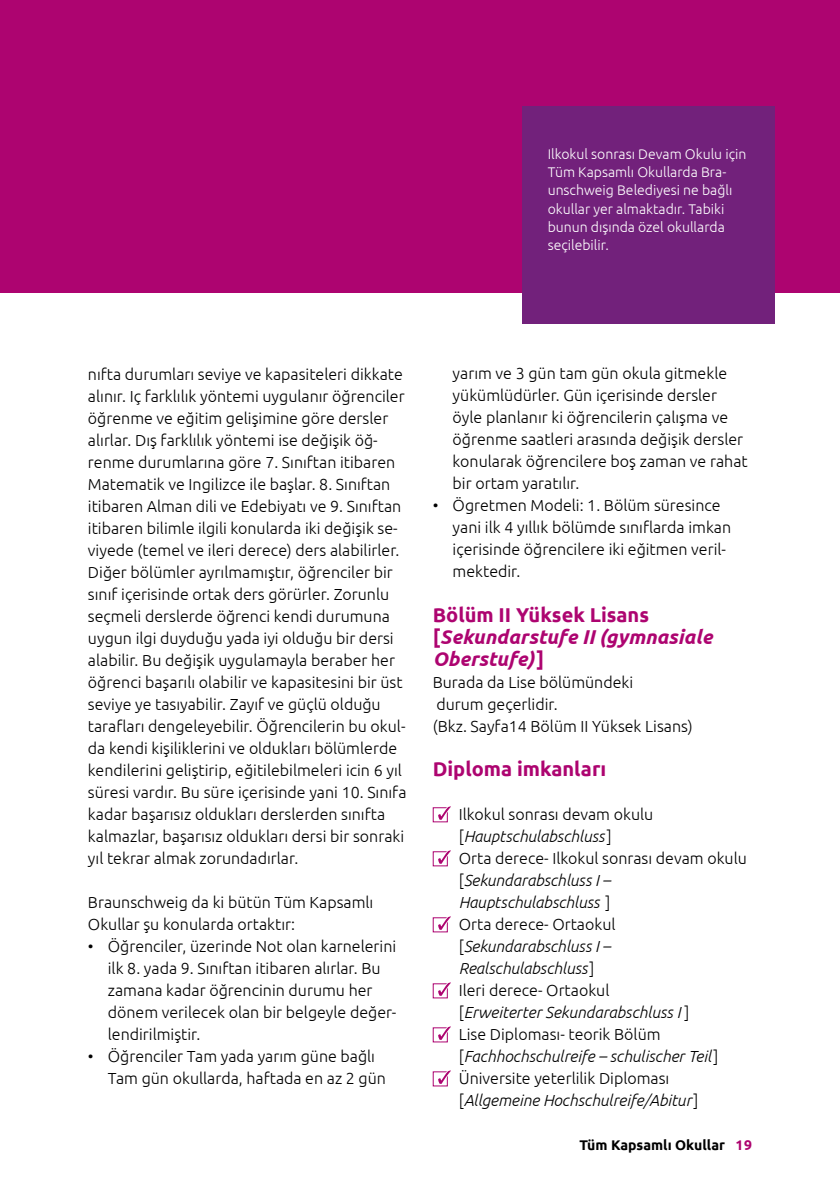
<style>
.page{position:relative;width:840px;height:1191px;background:#fff}
.page>*{position:absolute;margin:0;border:0;box-sizing:border-box;transform-origin:0 0}
.Headline_10pt{font:italic 700 20px/22px "Ubuntu";color:#ad0470}
.Headline_10pt-2{font:700 20px "Ubuntu";color:#ad0470}
.Copytext{font:300 16px/22px "Ubuntu";color:#000}
.Copytext_Aufzählung{font:300 16px/22px "Ubuntu";color:#000}
.Copytext-2{font:italic 300 16px/22px "Ubuntu";color:#000}
.Infotext{font:300 14px/18px "Ubuntu";color:#fff}
.t1{font:700 14px "Ubuntu";color:#000}
.s1{font-style:normal}
.s2{color:#ad0470}
</style>
<div class="page">
<div style="left:0;top:0;width:839px;height:292px;background:#ad0470"></div>
<svg style="left:438px;top:806px;width:12px;height:15px"></svg>
<svg style="left:438px;top:850px;width:12px;height:15px"></svg>
<svg style="left:438px;top:916px;width:12px;height:15px"></svg>
<svg style="left:438px;top:982px;width:12px;height:15px"></svg>
<svg style="left:438px;top:1026px;width:12px;height:15px"></svg>
<svg style="left:438px;top:1070px;width:12px;height:15px"></svg>
<div style="left:522px;top:106px;width:252px;height:218px;background:#72217b"></div>
<p class="Infotext" style="left:547px;top:145px;width:200px">Ilkokul sonrası Devam Okulu için<br>Tüm Kapsamlı Okullarda Bra&shy;unschweig Belediyesi ne bağlı okullar yer almaktadır. Tabiki bunun dışında özel okullarda seçilebilir.</p>
<p class="Copytext" style="left:88px;top:363px;width:320px">nıfta durumları seviye ve kapasiteleri dikkate alınır. Iç farklılık yöntemi uygulanır öğrenciler öğrenme ve eğitim gelişimine göre dersler alırlar. Dış farklılık yöntemi ise değişik öğ&shy;renme durumlarına göre 7. Sınıftan itibaren Matematik ve Ingilizce ile başlar. 8. Sınıftan itibaren Alman dili ve Edebiyatı ve 9. Sınıftan itibaren bilimle ilgili konularda iki değişik se&shy;viyede (temel ve ileri derece) ders alabilirler.<br>Diğer bölümler ayrılmamıştır, öğrenciler bir sınıf içerisinde ortak ders görürler. Zorunlu seçmeli derslerde öğrenci kendi durumuna uygun ilgi duyduğu yada iyi olduğu bir dersi alabilir. Bu değişik uygulamayla beraber her öğrenci başarılı olabilir ve kapasitesini bir üst seviye ye tasıyabilir. Zayıf ve güçlü olduğu tarafları dengeleyebilir. Öğrencilerin bu okul&shy;da kendi kişiliklerini ve oldukları bölümlerde kendilerini geliştirip, eğitilebilmeleri icin 6 yıl süresi vardır. Bu süre içerisinde yani 10. Sınıfa kadar başarısız oldukları derslerden sınıfta kalmazlar, başarısız oldukları dersi bir sonraki yıl tekrar almak zorundadırlar.</p>
<p class="Copytext" style="left:88px;top:891px;width:287px">Braunschweig da ki bütün Tüm Kapsamlı<br>Okullar şu konularda ortaktır:</p>
<p class="Copytext_Aufzählung" style="left:108px;top:935px;width:290px;text-indent:-20px">• Öğrenciler, üzerinde Not olan karnelerini ilk 8. yada 9. Sınıftan itibaren alırlar. Bu zamana kadar öğrencinin durumu her dönem verilecek olan bir belgeyle değer&shy;lendirilmiştir.</p>
<p class="Copytext_Aufzählung" style="left:108px;top:1045px;width:279px;text-indent:-20px">• Öğrenciler Tam yada yarım güne bağlı<br>Tam gün okullarda, haftada en az 2 gün</p>
<p class="Copytext_Aufzählung" style="left:452px;top:362px;width:296px">yarım ve 3 gün tam gün okula gitmekle yükümlüdürler. Gün içerisinde dersler öyle planlanır ki öğrencilerin çalışma ve öğrenme saatleri arasında değişik dersler konularak öğrencilere boş zaman ve rahat bir ortam yaratılır.</p>
<p class="Copytext_Aufzählung" style="left:452px;top:494px;width:280px;text-indent:-20px">• Ögretmen Modeli: 1. Bölüm süresince yani ilk 4 yıllık bölümde sınıflarda imkan içerisinde öğrencilere iki eğitmen veril&shy;mektedir.</p>
<p class="Headline_10pt" style="left:432px;top:604px;width:281px"><span class="s1">Bölüm II Yüksek Lisans [</span>Sekundarstufe II (gymnasiale<br>Oberstufe)<span class="s1">]</span></p>
<p class="Copytext" style="left:432px;top:671px;width:202px">Burada da Lise bölümündeki</p>
<p class="Copytext" style="left:436px;top:693px;width:123px">durum geçerlidir.</p>
<p class="Copytext" style="left:432px;top:715px;width:261px">(Bkz. Sayfa14 Bölüm II Yüksek Lisans)</p>
<p class="Headline_10pt-2" style="left:432px;top:757px;width:175px">Diploma imkanları</p>
<p class="Copytext" style="left:458px;top:803px;width:196px">Ilkokul sonrası devam okulu</p>
<p class="Copytext-2" style="left:458px;top:825px;width:154px"><span class="s1">[</span>Hauptschulabschluss <span class="s1">]</span></p>
<p class="Copytext" style="left:458px;top:847px;width:289px">Orta derece- Ilkokul sonrası devam okulu</p>
<p class="Copytext-2" style="left:458px;top:869px;width:153px"><span class="s1">[</span>Sekundarabschluss I –<br>Hauptschulabschluss <span class="s1">]</span></p>
<p class="Copytext" style="left:458px;top:913px;width:158px">Orta derece- Ortaokul</p>
<p class="Copytext-2" style="left:458px;top:935px;width:153px"><span class="s1">[</span>Sekundarabschluss I –</p>
<p class="Copytext-2" style="left:458px;top:957px;width:137px">Realschulabschluss <span class="s1">]</span></p>
<p class="Copytext" style="left:458px;top:979px;width:152px">Ileri derece- Ortaokul</p>
<p class="Copytext-2" style="left:458px;top:1001px;width:232px"><span class="s1">[</span>Erweiterter Sekundarabschluss I <span class="s1">]</span></p>
<p class="Copytext" style="left:458px;top:1023px;width:203px">Lise Diploması- teorik Bölüm</p>
<p class="Copytext-2" style="left:458px;top:1045px;width:261px"><span class="s1">[</span>Fachhochschulreife – schulischer Teil<span class="s1">]</span></p>
<p class="Copytext" style="left:458px;top:1067px;width:212px">Üniversite yeterlilik Diploması</p>
<p class="Copytext-2" style="left:458px;top:1089px;width:241px"><span class="s1">[</span>Allgemeine Hochschulreife/Abitur<span class="s1">]</span></p>
<p class="t1" style="left:579px;top:1137px;width:174px">Tüm Kapsamlı Okullar <span class="s2">19</span></p>
</div>
